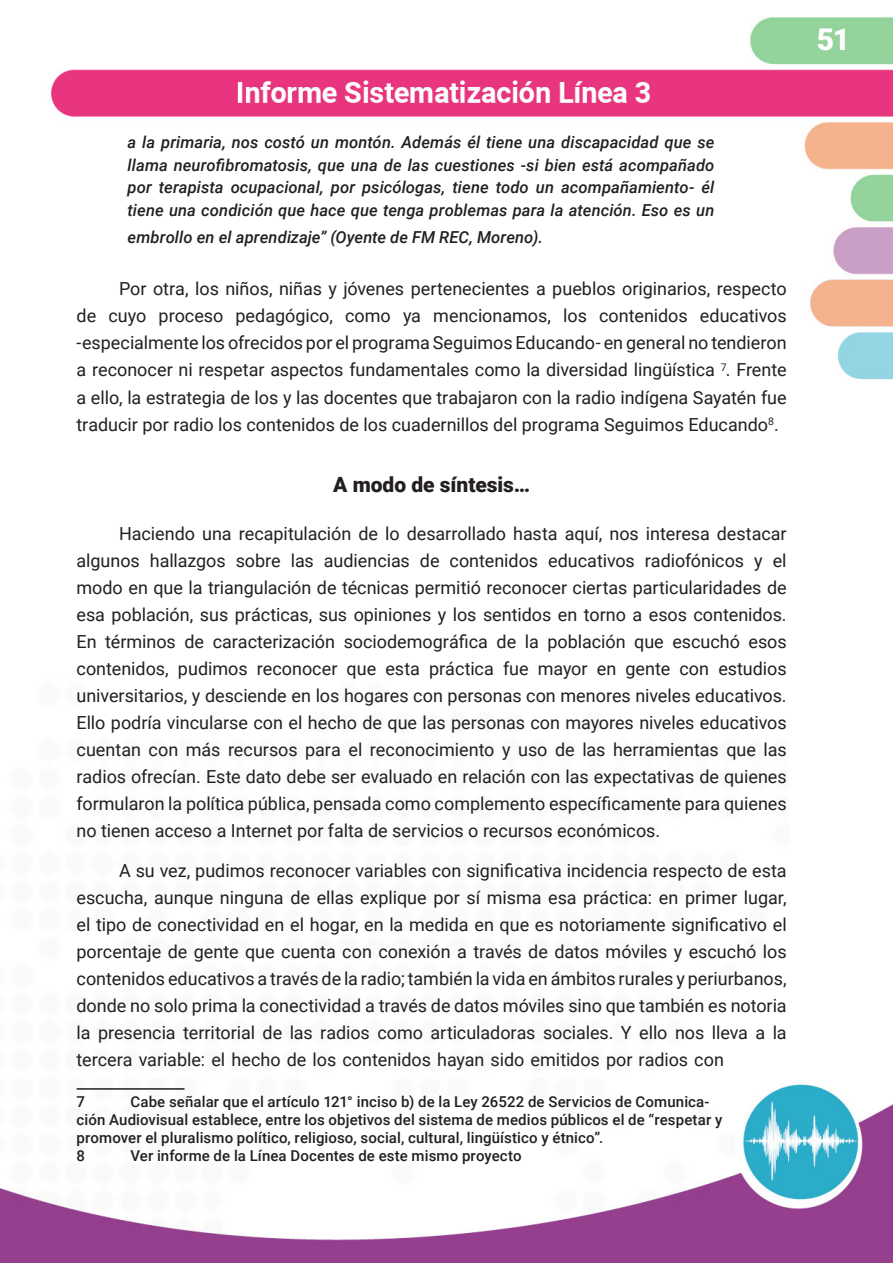
<style>
.page{position:relative;width:893px;height:1263px;background:#fff}
.page>*{position:absolute;margin:0;border:0;box-sizing:border-box;transform-origin:0 0}
.t1{font:900 30px "Roboto";color:#fff}
.Subtit_Centrado{font:900 21px "Roboto";letter-spacing:-.005em;color:#231f20}
.Parrafos_Texto_Gral{font:18px/27px "Roboto";color:#231f20;text-align:justify}
.Textuales{font:italic 500 16.5px/22.5px "Roboto";letter-spacing:.005em;color:#231f20;text-align:justify}
.t2{font:500 15px/18px "Roboto";letter-spacing:.005em;color:#231f20}
</style>
<div class="page">
<img style="left:0;top:17px;width:893px;height:1246px">
<hr style="left:77px;top:1088px;width:108px;height:2px;background:#231f20">
<h1 class="t1" style="left:817px;top:18px;width:35px">51</h1>
<p class="Textuales" style="left:128px;top:131px;width:588px">a la primaria, nos costó un montón. Además él tiene una discapacidad que se llama neurofibromatosis, que una de las cuestiones -si bien está acompañado por terapista ocupacional, por psicólogas, tiene todo un acompañamiento- él tiene una condición que hace que tenga problemas para la atención. Eso es un</p>
<p class="Textuales" style="left:128px;top:225px;width:417px">embrollo en el aprendizaje” (Oyente de FM REC, Moreno).</p>
<p class="Parrafos_Texto_Gral" style="left:77px;top:275px;width:712px;text-indent:43px">Por otra, los niños, niñas y jóvenes pertenecientes a pueblos originarios, respecto de cuyo proceso pedagógico, como ya mencionamos, los contenidos educativos -especialmente los ofrecidos por el programa Seguimos Educando- en general no tendieron a reconocer ni respetar aspectos fundamentales como la diversidad lingüística <sup>7</sup>. Frente a ello, la estrategia de los y las docentes que trabajaron con la radio indígena Sayatén fue traducir por radio los contenidos de los cuadernillos del programa Seguimos Educando<sup>8</sup>.</p>
<p class="Subtit_Centrado" style="left:333px;top:469px;width:198px">A modo de síntesis…</p>
<p class="Parrafos_Texto_Gral" style="left:77px;top:519px;width:712px;text-indent:43px">Haciendo una recapitulación de lo desarrollado hasta aquí, nos interesa destacar algunos hallazgos sobre las audiencias de contenidos educativos radiofónicos y el modo en que la triangulación de técnicas permitió reconocer ciertas particularidades de esa población, sus prácticas, sus opiniones y los sentidos en torno a esos contenidos.<br>En términos de caracterización sociodemográfica de la población que escuchó esos contenidos, pudimos reconocer que esta práctica fue mayor en gente con estudios universitarios, y desciende en los hogares con personas con menores niveles educativos.<br>Ello podría vincularse con el hecho de que las personas con mayores niveles educativos cuentan con más recursos para el reconocimiento y uso de las herramientas que las radios ofrecían. Este dato debe ser evaluado en relación con las expectativas de quienes formularon la política pública, pensada como complemento específicamente para quienes no tienen acceso a Internet por falta de servicios o recursos económicos.</p>
<p class="Parrafos_Texto_Gral" style="left:77px;top:856px;width:712px;text-indent:43px">A su vez, pudimos reconocer variables con significativa incidencia respecto de esta escucha, aunque ninguna de ellas explique por sí misma esa práctica: en primer lugar, el tipo de conectividad en el hogar, en la medida en que es notoriamente significativo el porcentaje de gente que cuenta con conexión a través de datos móviles y escuchó los contenidos educativos a través de la radio; también la vida en ámbitos rurales y periurbanos, donde no solo prima la conectividad a través de datos móviles sino que también es notoria la presencia territorial de las radios como articuladoras sociales. Y ello nos lleva a la tercera variable: el hecho de los contenidos hayan sido emitidos por radios con</p>
<p class="t2" style="left:77px;top:1092px;width:10px">7</p>
<p class="t2" style="left:77px;top:1092px;width:647px;text-indent:54px">Cabe señalar que el artículo 121° inciso b) de la Ley 26522 de Servicios de Comunica&shy;ción Audiovisual establece, entre los objetivos del sistema de medios públicos el de “respetar y promover el pluralismo político, religioso, social, cultural, lingüístico y étnico”.</p>
<p class="t2" style="left:77px;top:1146px;width:10px">8</p>
<p class="t2" style="left:131px;top:1146px;width:392px">Ver informe de la Línea Docentes de este mismo proyecto</p>
</div>
